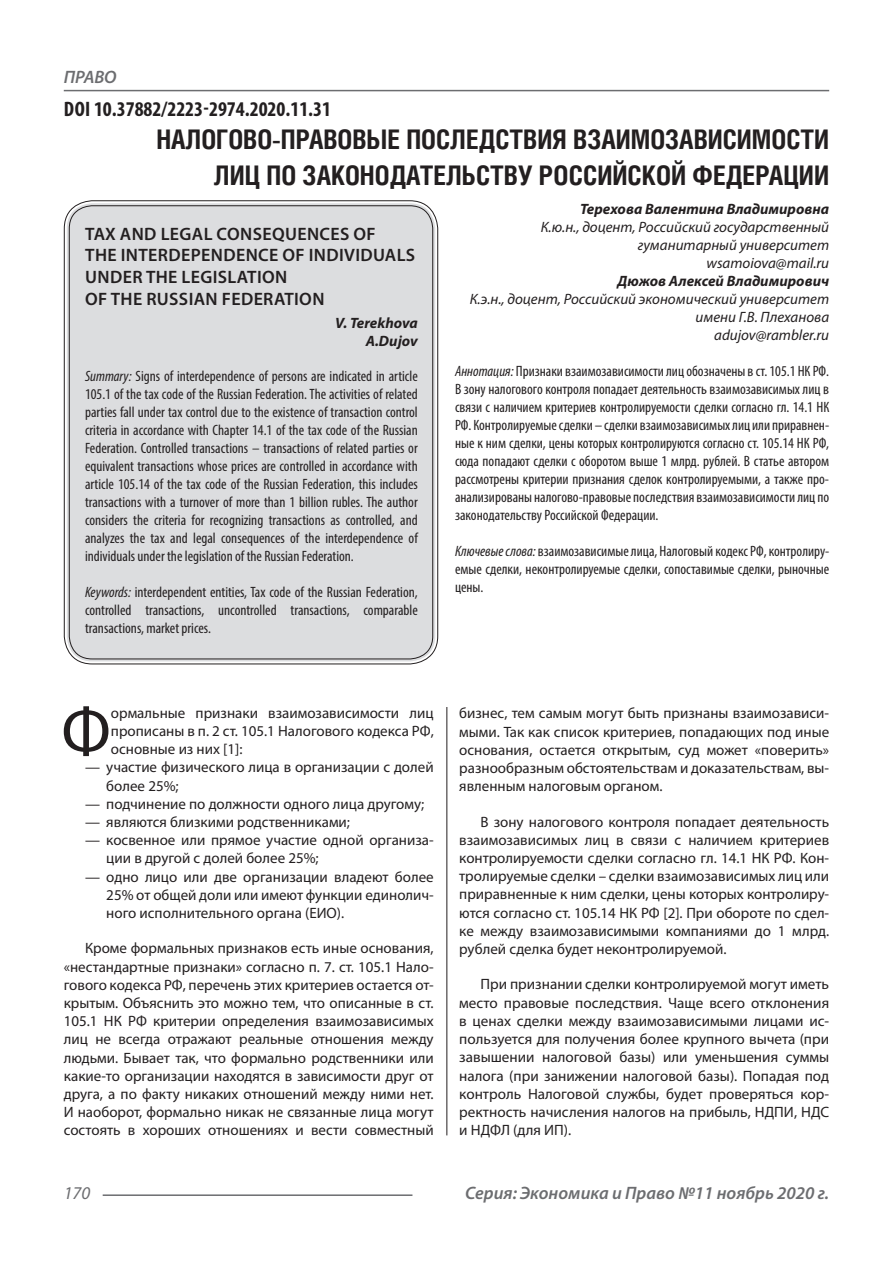
<style>
.page{position:relative;width:893px;height:1263px;background:#fff}
.page>*{position:absolute;margin:0;border:0;box-sizing:border-box;transform-origin:0 0}
.Статья_текст_первый{font:68.4px "Myriad Pro";color:#231f20}
.Статья_название{font:700 27px/36px "Helios Cond C";color:#231f20;text-align:right}
.ДОИ{font:700 condensed 21px "Myriad Pro";color:#231f20}
.Статья_название_англ{font:600 18px/21.6px "Myriad Pro";letter-spacing:.02em;color:#231f20}
.t1{font:italic 600 18px "Myriad Pro";color:#6c6d70}
.t2{font:italic 18px "Myriad Pro";color:#6c6d70}
.Статья_текст{font:15px/18.3px "Myriad Pro";color:#231f20;text-align:justify}
.Статья_аннотация_анг{font:condensed 15px/18px "Myriad Pro";color:#231f20;text-align:justify}
.Статья_аннотация_тек{font:condensed 15px/18px "Myriad Pro";color:#231f20;text-align:justify}
.Статья_автор_инфо{font:italic 15px/18px "Myriad Pro";color:#231f20;text-align:right}
.Статья_текст_первый-2{font:15px/18px "Myriad Pro";color:#231f20;text-align:justify}
.Статья_автор_фио_рус{font:italic 700 15px "Myriad Pro";color:#231f20}
.Статья_автор_англ{font:italic 700 15px "Myriad Pro";color:#231f20}
.s1{font-style:italic}
</style>
<div class="page">
<hr style="left:446px;top:128px;width:1px;height:1007px;background:#231f20">
<hr style="left:103px;top:1194px;width:309px;height:2px;background:#6c6d70">
<hr style="left:64px;top:90px;width:765px;height:1px;background:#6c6d70">
<div style="left:67px;top:203px;width:368px;height:458px;background:#dcdddf;border-radius:26px"></div>
<p class="t1" style="left:64px;top:66px;width:54px">ПРАВО</p>
<p class="ДОИ" style="left:64px;top:96px;width:269px">DOI 10.37882/2223-2974.2020.11.31</p>
<p class="Статья_название" style="left:156px;top:121px;width:674px">НАЛОГОВО-ПРАВОВЫЕ ПОСЛЕДСТВИЯ ВЗАИМОЗАВИСИМОСТИ<br>ЛИЦ ПО ЗАКОНОДАТЕЛЬСТВУ РОССИЙСКОЙ ФЕДЕРАЦИИ</p>
<p class="Статья_автор_фио_рус" style="left:580px;top:199px;width:251px">Терехова Валентина Владимировна</p>
<p class="Статья_автор_инфо" style="left:541px;top:217px;width:290px">К.ю.н., доцент, Российский государственный гуманитарный университет</p>
<p class="Статья_автор_инфо" style="left:706px;top:253px;width:124px">wsamoiova@mail.ru</p>
<p class="Статья_автор_фио_рус" style="left:618px;top:271px;width:213px">Дюжов Алексей Владимирович</p>
<p class="Статья_автор_инфо" style="left:470px;top:289px;width:361px">К.э.н., доцент, Российский экономический университет имени Г.В. Плеханова</p>
<p class="Статья_автор_инфо" style="left:714px;top:325px;width:117px">adujov@rambler.ru</p>
<p class="Статья_аннотация_тек" style="left:455px;top:362px;width:376px"><span class="s1">Аннотация:</span> Признаки взаимозависимости лиц обозначены в ст. 105.1 НК РФ.<br>В зону налогового контроля попадает деятельность взаимозависимых лиц в связи с наличием критериев контролируемости сделки согласно гл. 14.1 НК РФ. Контролируемые сделки – сделки взаимозависимых лиц или приравнен&shy;ные к ним сделки, цены которых контролируются согласно ст. 105.14 НК РФ, сюда попадают сделки с оборотом выше 1 млрд. рублей. В статье автором рассмотрены критерии признания сделок контролируемыми, а также про&shy;анализированы налогово-правовые последствия взаимозависимости лиц по законодательству Российской Федерации.</p>
<p class="Статья_аннотация_тек" style="left:455px;top:542px;width:376px"><span class="s1">Ключевые слова:</span> взаимозависимые лица, Налоговый кодекс РФ, контролиру&shy;емые сделки, неконтролируемые сделки, сопоставимые сделки, рыночные цены.</p>
<p class="Статья_название_англ" style="left:85px;top:222px;width:292px">TAX AND LEGAL CONSEQUENCES OF</p>
<p class="Статья_название_англ" style="left:85px;top:244px;width:332px">THE INTERDEPENDENCE OF INDIVIDUALS<br>UNDER THE LEGISLATION</p>
<p class="Статья_название_англ" style="left:85px;top:287px;width:241px">OF THE RUSSIAN FEDERATION</p>
<p class="Статья_автор_англ" style="left:335px;top:313px;width:84px">V. Terekhova</p>
<p class="Статья_автор_англ" style="left:366px;top:331px;width:53px">A.Dujov</p>
<p class="Статья_аннотация_анг" style="left:85px;top:367px;width:334px"><span class="s1">Summary:</span> Signs of interdependence of persons are indicated in article 105.1 of the tax code of the Russian Federation. The activities of related parties fall under tax control due to the existence of transaction control criteria in accordance with Chapter 14.1 of the tax code of the Russian Federation. Controlled transactions – transactions of related parties or equivalent transactions whose prices are controlled in accordance with article 105.14 of the tax code of the Russian Federation, this includes transactions with a turnover of more than 1 billion rubles. The author considers the criteria for recognizing transactions as controlled, and analyzes the tax and legal consequences of the interdependence of individuals under the legislation of the Russian Federation.</p>
<p class="Статья_аннотация_анг" style="left:85px;top:583px;width:334px"><span class="s1">Keywords:</span> interdependent entities, Tax code of the Russian Federation, controlled transactions, uncontrolled transactions, comparable transactions, market prices.</p>
<p class="Статья_текст_первый" style="left:61px;top:689px;width:51px">Ф</p>
<p class="Статья_текст_первый-2" style="left:111px;top:704px;width:324px">ормальные признаки взаимозависимости лиц прописаны в п. 2 ст. 105.1 Налогового кодекса РФ, основные из них [1]:</p>
<p class="Статья_текст" style="left:106px;top:758px;width:329px;text-indent:-21px">— участие физического лица в организации с долей более 25%;</p>
<p class="Статья_текст" style="left:85px;top:794px;width:341px">— подчинение по должности одного лица другому;</p>
<p class="Статья_текст" style="left:85px;top:813px;width:266px">— являются близкими родственниками;</p>
<p class="Статья_текст" style="left:106px;top:831px;width:329px;text-indent:-21px">— косвенное или прямое участие одной организа&shy;ции в другой с долей более 25%;</p>
<p class="Статья_текст" style="left:106px;top:867px;width:329px;text-indent:-21px">— одно лицо или две организации владеют более 25% от общей доли или имеют функции единолич&shy;ного исполнительного органа (ЕИО).</p>
<p class="Статья_текст" style="left:64px;top:939px;width:371px;text-indent:21px">Кроме формальных признаков есть иные основания, «нестандартные признаки» согласно п. 7. ст. 105.1 Нало&shy;гового кодекса РФ, перечень этих критериев остается от&shy;крытым. Объяснить это можно тем, что описанные в ст.<br>105.1 НК РФ критерии определения взаимозависимых лиц не всегда отражают реальные отношения между людьми. Бывает так, что формально родственники или какие-то организации находятся в зависимости друг от друга, а по факту никаких отношений между ними нет.<br>И наоборот, формально никак не связанные лица могут состоять в хороших отношениях и вести совместный</p>
<p class="Статья_текст" style="left:459px;top:704px;width:371px">бизнес, тем самым могут быть признаны взаимозависи&shy;мыми. Так как список критериев, попадающих под иные основания, остается открытым, суд может «поверить» разнообразным обстоятельствам и доказательствам, вы&shy;явленным налоговым органом.</p>
<p class="Статья_текст" style="left:459px;top:812px;width:371px;text-indent:21px">В зону налогового контроля попадает деятельность взаимозависимых лиц в связи с наличием критериев контролируемости сделки согласно гл. 14.1 НК РФ. Кон&shy;тролируемые сделки – сделки взаимозависимых лиц или приравненные к ним сделки, цены которых контролиру&shy;ются согласно ст. 105.14 НК РФ [2]. При обороте по сдел&shy;ке между взаимозависимыми компаниями до 1 млрд. рублей сделка будет неконтролируемой.</p>
<p class="Статья_текст" style="left:459px;top:975px;width:371px;text-indent:21px">При признании сделки контролируемой могут иметь место правовые последствия. Чаще всего отклонения в ценах сделки между взаимозависимыми лицами ис&shy;пользуется для получения более крупного вычета (при завышении налоговой базы) или уменьшения суммы налога (при занижении налоговой базы). Попадая под контроль Налоговой службы, будет проверяться кор&shy;ректность начисления налогов на прибыль, НДПИ, НДС и НДФЛ (для ИП).</p>
<p class="t2" style="left:64px;top:1182px;width:28px">170</p>
<p class="t1" style="left:465px;top:1182px;width:365px">Серия: Экономика и Право №11 ноябрь 2020 г.</p>
</div>
